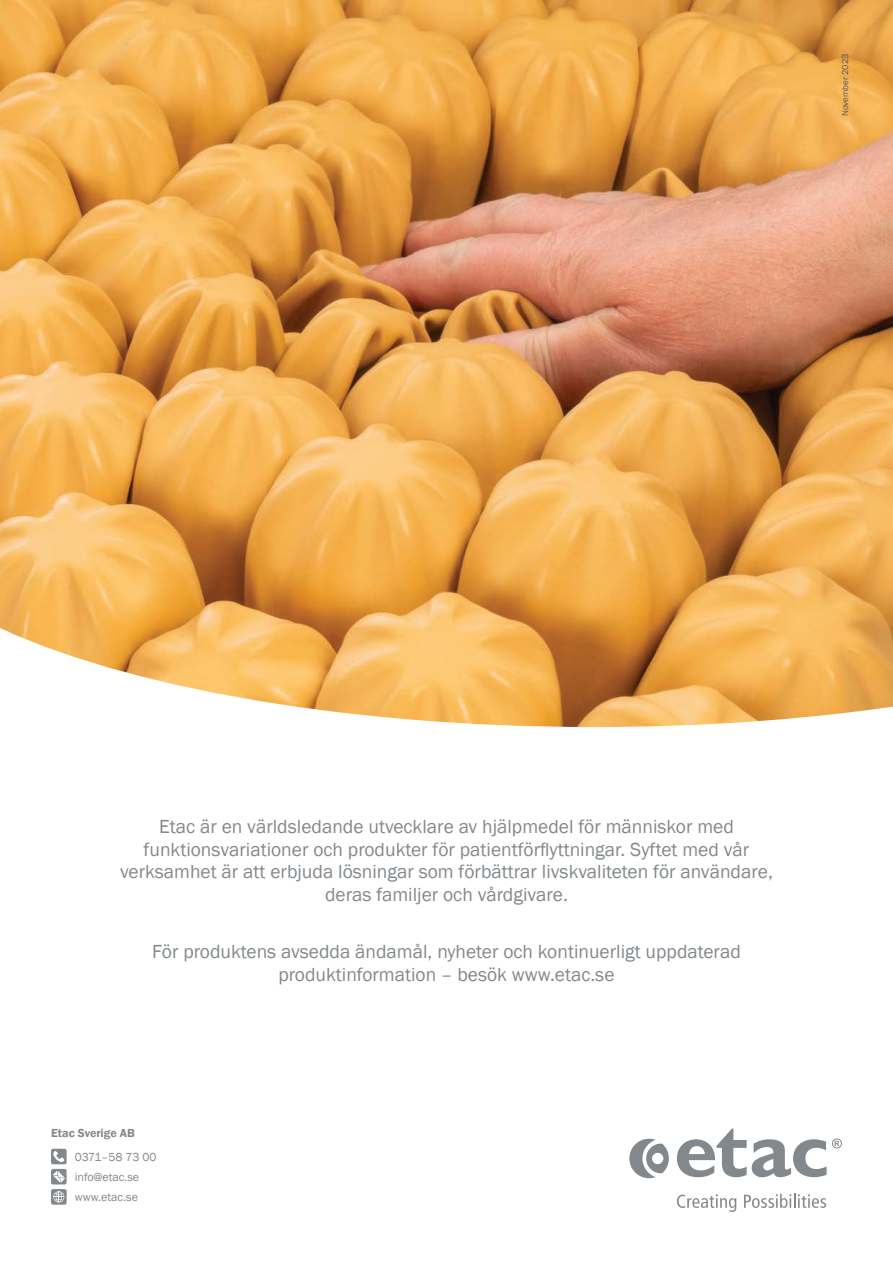
<style>
.page{position:relative;width:893px;height:1263px;background:#fff}
.page>*{position:absolute;margin:0;border:0;box-sizing:border-box;transform-origin:0 0}
.t1{font:19.5px/22.5px "Franklin Gothic";color:#83888c;text-align:center}
.t2{font:12px/20.2px "Franklin Gothic";color:#83888c}
.t3{font:600 12px "Franklin Gothic";color:#83888c}
.t4{font:9px "Franklin Gothic";color:#57585a}
</style>
<div class="page">
<img style="left:0;top:0;width:893px;height:618px">
<svg style="left:0;top:618px;width:893px;height:592px"></svg>
<svg style="left:677px;top:1128px;width:165px;height:49px"></svg>
<svg style="left:629px;top:1139px;width:40px;height:39px"></svg>
<svg style="left:677px;top:1194px;width:59px;height:18px"></svg>
<svg style="left:744px;top:1194px;width:82px;height:14px"></svg>
<div style="left:51px;top:1149px;width:16px;height:15px;background:#83888c;border-radius:2px"></div>
<svg style="left:53px;top:1151px;width:11px;height:11px"></svg>
<div style="left:51px;top:1169px;width:16px;height:15px;background:#83888c;border-radius:2px"></div>
<svg style="left:53px;top:1170px;width:12px;height:13px"></svg>
<div style="left:51px;top:1189px;width:16px;height:16px;background:#83888c;border-radius:2px"></div>
<svg style="left:53px;top:1191px;width:11px;height:11px"></svg>
<p class="t4" style="left:840px;top:116px;width:64px;rotate:-90deg">November 2023</p>
<p class="t1" style="left:120px;top:816px;width:654px">Etac är en världsledande utvecklare av hjälpmedel för människor med funktionsvariationer och produkter för patientförflyttningar. Syftet med vår verksamhet är att erbjuda lösningar som förbättrar livskvaliteten för användare, deras familjer och vårdgivare.</p>
<p class="t1" style="left:152px;top:941px;width:590px">För produktens avsedda ändamål, nyheter och kontinuerligt uppdaterad produktinformation – besök www.etac.se</p>
<p class="t3" style="left:51px;top:1125px;width:85px">Etac Sverige AB</p>
<p class="t2" style="left:75px;top:1147px;width:83px">0371–58 73 00 info@etac.se www.etac.se</p>
</div>
